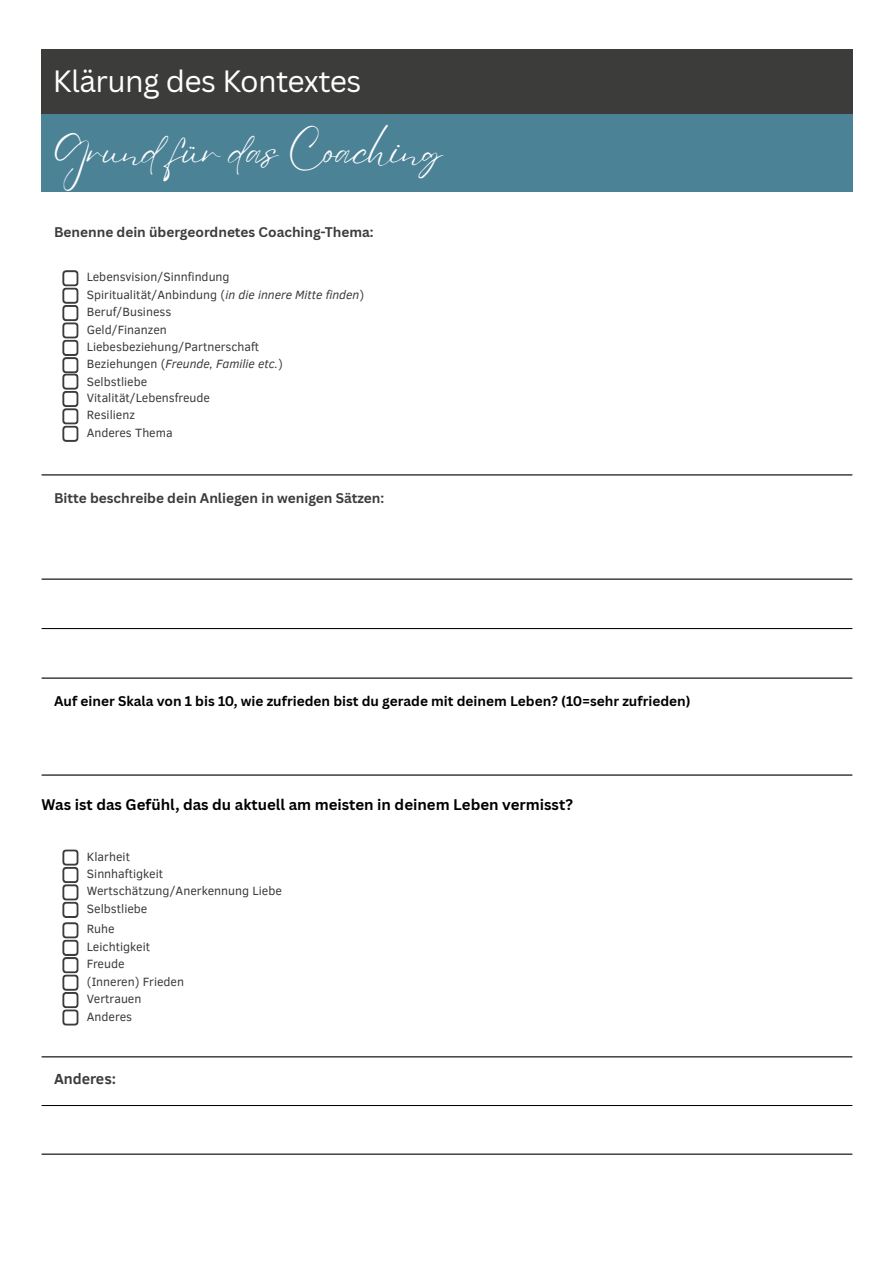
<style>
.page{position:relative;width:894px;height:1263px;background:#fff}
.page>*{position:absolute;margin:0;border:0;box-sizing:border-box;transform-origin:0 0}
.t1{font:39px "Eyesome Script";letter-spacing:-.02em;color:#fff}
.t2{font:30px "Canva Sans";letter-spacing:-.02em;color:#fff}
.t3{font:700 15px "Canva Sans";color:#000}
.t4{font:700 15px "Clear Sans";color:#3c3c3b}
.t5{font:700 13.65px "Canva Sans";color:#3c3c3b}
.t6{font:700 13.65px "Canva Sans";color:#000}
.t7{font:12.3px/17.2px "Clear Sans";color:#3c3c3b}
.s1{font-style:italic}
</style>
<div class="page">
<div style="left:42px;top:50px;width:810px;height:64px;background:#3c3c3b"></div>
<div style="left:42px;top:114px;width:810px;height:77px;background:#4c8296"></div>
<svg style="left:62px;top:270px;width:17px;height:172px"></svg>
<hr style="left:42px;top:474px;width:810px;height:1px;background:#000">
<hr style="left:42px;top:579px;width:810px;height:1px;background:#000">
<hr style="left:42px;top:628px;width:810px;height:1px;background:#000">
<hr style="left:42px;top:677px;width:810px;height:2px;background:#000">
<hr style="left:42px;top:774px;width:810px;height:1px;background:#000">
<svg style="left:62px;top:849px;width:17px;height:177px"></svg>
<hr style="left:42px;top:1056px;width:810px;height:1px;background:#000">
<hr style="left:42px;top:1105px;width:810px;height:1px;background:#000">
<hr style="left:42px;top:1153px;width:810px;height:1px;background:#000">
<h2 class="t2" style="left:53px;top:60px;width:310px">Klärung des Kontextes</h2>
<h1 class="t1" style="left:53px;top:127px;width:391px">Grund für das Coaching</h1>
<p class="t5" style="left:54px;top:222px;width:321px">Benenne dein ü bergeordnetes Coaching-Thema:</p>
<p class="t7" style="left:87px;top:268px;width:279px">Lebensvision/Sinnfindung<br>Spiritualität/Anbindung (<span class="s1">in die innere Mitte finden</span>)<br>Beruf/Business<br>Geld/Finanzen<br>Liebesbeziehung/Partnerschaft<br>Beziehungen (<span class="s1">Freunde, Familie etc.</span>)<br>Selbstliebe<br>Vitalität/Lebensfreude<br>Resilienz<br>Anderes Thema</p>
<p class="t5" style="left:54px;top:489px;width:332px">Bitte beschreibe dein Anliegen in wenigen Sätzen:</p>
<p class="t6" style="left:54px;top:692px;width:638px">Auf einer Skala von 1 bis 10, wie zufrieden bist du gerade mit deinem Leben? (10=sehr zufrieden)</p>
<p class="t3" style="left:42px;top:794px;width:532px">Was ist das Gefü hl, das du aktuell am meisten in deinem Leben vermisst?</p>
<p class="t7" style="left:87px;top:847px;width:196px">Klarheit<br>Sinnhaftigkeit<br>Wertschätzung/Anerkennung Liebe<br>Selbstliebe</p>
<p class="t7" style="left:87px;top:920px;width:99px">Ruhe<br>Leichtigkeit<br>Freude<br>(Inneren) Frieden<br>Vertrauen<br>Anderes</p>
<p class="t4" style="left:54px;top:1068px;width:64px">Anderes:</p>
</div>
